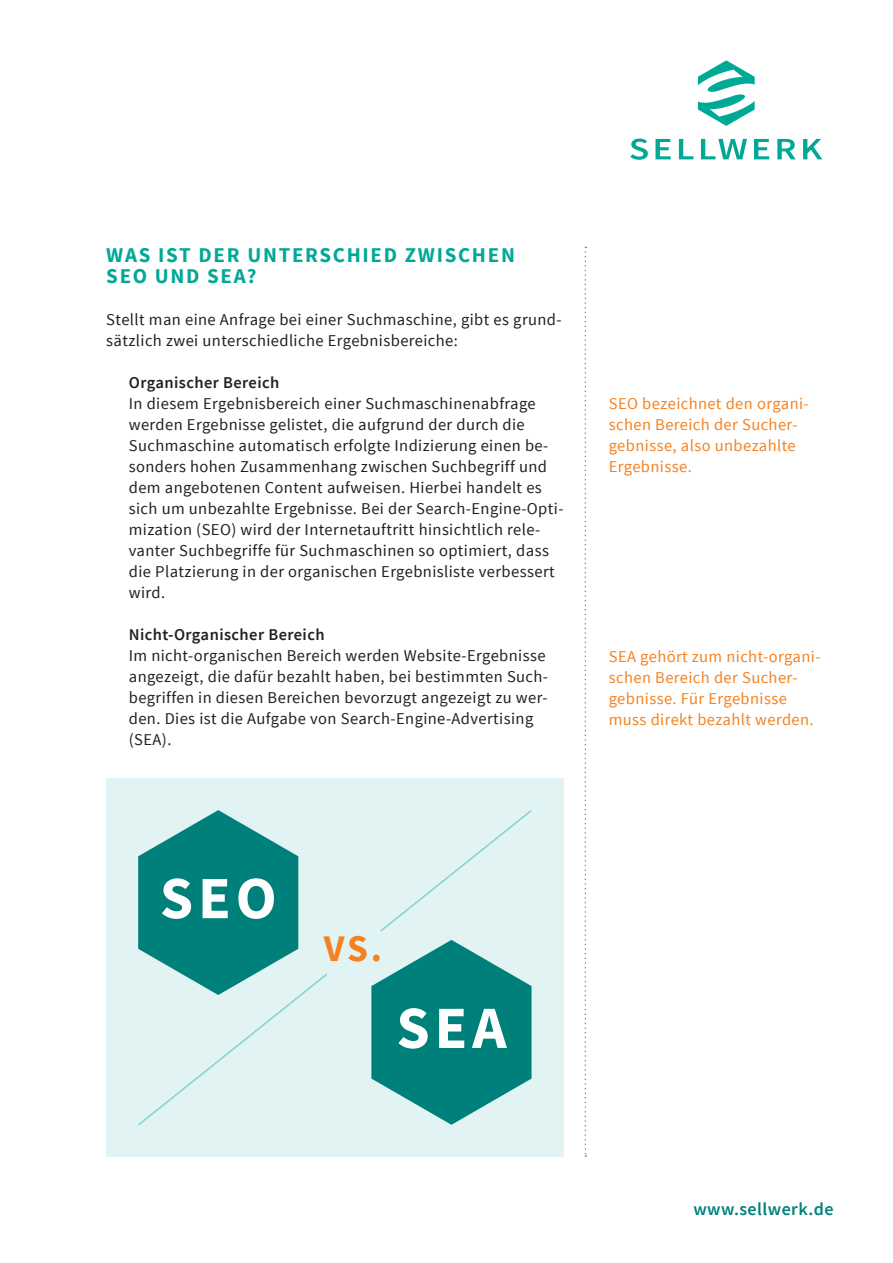
<style>
.page{position:relative;width:893px;height:1263px;background:#fff}
.page>*{position:absolute;margin:0;border:0;box-sizing:border-box;transform-origin:0 0}
.t1{font:700 60px "Source Sans Pro";letter-spacing:.08em;color:#fff}
.t2{font:700 37.5px "Source Sans Pro";color:#f58220}
.t3{font:700 21px/21px "Source Sans Pro";letter-spacing:.08em;color:#00a996}
.t4{font:600 18px "Source Sans Pro";letter-spacing:.025em;color:#00807b}
.t5{font:16.5px/21px "Source Sans Pro";letter-spacing:.025em;color:#231f20}
.t6{font:16.5px/21px "Source Sans Pro";letter-spacing:.025em;color:#f58220}
.t7{font:600 16.5px "Source Sans Pro";letter-spacing:.025em;color:#231f20}
</style>
<div class="page">
<svg style="left:698px;top:60px;width:57px;height:66px"></svg>
<svg style="left:630px;top:139px;width:18px;height:21px"></svg>
<svg style="left:655px;top:139px;width:16px;height:20px"></svg>
<svg style="left:679px;top:139px;width:14px;height:20px"></svg>
<svg style="left:701px;top:139px;width:46px;height:20px"></svg>
<svg style="left:754px;top:139px;width:15px;height:20px"></svg>
<svg style="left:777px;top:139px;width:19px;height:20px"></svg>
<svg style="left:803px;top:139px;width:19px;height:20px"></svg>
<svg style="left:585px;top:247px;width:1px;height:910px"></svg>
<div style="left:106px;top:778px;width:457px;height:379px;background:#e1f3f3"></div>
<svg style="left:371px;top:940px;width:160px;height:185px"></svg>
<svg style="left:138px;top:810px;width:189px;height:316px"></svg>
<svg style="left:380px;top:810px;width:152px;height:122px"></svg>
<p class="t3" style="left:106px;top:246px;width:410px">WAS IST DER UNTERSCHIED ZWISCHEN<br>SEO UND SEA?</p>
<p class="t5" style="left:106px;top:310px;width:457px">Stellt man eine Anfrage bei einer Suchmaschine, gibt es grund&shy;sätzlich zwei unterschiedliche Ergebnisbereiche:</p>
<p class="t7" style="left:129px;top:372px;width:152px">Organischer Bereich</p>
<p class="t5" style="left:129px;top:394px;width:408px">In diesem Ergebnisbereich einer Suchmaschinenabfrage</p>
<p class="t5" style="left:129px;top:415px;width:397px">werden Ergebnisse gelistet, die aufgrund der durch die</p>
<p class="t5" style="left:129px;top:436px;width:421px">Suchmaschine automatisch erfolgte Indizierung einen be-</p>
<p class="t5" style="left:129px;top:457px;width:420px">sonders hohen Zusammenhang zwischen Suchbegriff und</p>
<p class="t5" style="left:129px;top:478px;width:415px">dem angebotenen Content aufweisen. Hierbei handelt es</p>
<p class="t5" style="left:129px;top:499px;width:436px">sich um unbezahlte Ergebnisse. Bei der Search-Engine-Opti-</p>
<p class="t5" style="left:129px;top:520px;width:413px">mization (SEO) wird der Internetauftritt hinsichtlich rele-</p>
<p class="t5" style="left:129px;top:541px;width:422px">vanter Suchbegriffe für Suchmaschinen so optimiert, dass</p>
<p class="t5" style="left:129px;top:562px;width:427px">die Platzierung in der organischen Ergebnisliste verbessert</p>
<p class="t5" style="left:129px;top:583px;width:38px">wird.</p>
<p class="t7" style="left:129px;top:624px;width:197px">Nicht-Organischer Bereich</p>
<p class="t5" style="left:129px;top:646px;width:418px">Im nicht-organischen Bereich werden Website-Ergebnisse</p>
<p class="t5" style="left:129px;top:667px;width:421px">angezeigt, die dafür bezahlt haben, bei bestimmten Such-</p>
<p class="t5" style="left:129px;top:688px;width:420px">begriffen in diesen Bereichen bevorzugt angezeigt zu wer-</p>
<p class="t5" style="left:129px;top:709px;width:406px">den. Dies ist die Aufgabe von Search-Engine-Advertising (SEA).</p>
<p class="t6" style="left:609px;top:394px;width:201px">SEO bezeichnet den organi&shy;schen Bereich der Sucher&shy;gebnisse, also unbezahlte<br>Ergebnisse.</p>
<p class="t6" style="left:609px;top:646px;width:213px">SEA gehört zum nicht-organi&shy;schen Bereich der Sucher&shy;gebnisse. Für Ergebnisse muss direkt bezahlt werden.</p>
<p class="t1" style="left:160px;top:860px;width:118px">SEO</p>
<p class="t2" style="left:324px;top:924px;width:60px">VS.</p>
<p class="t1" style="left:396px;top:989px;width:112px">SEA</p>
<p class="t4" style="left:693px;top:1197px;width:142px">www.sellwerk.de</p>
</div>
